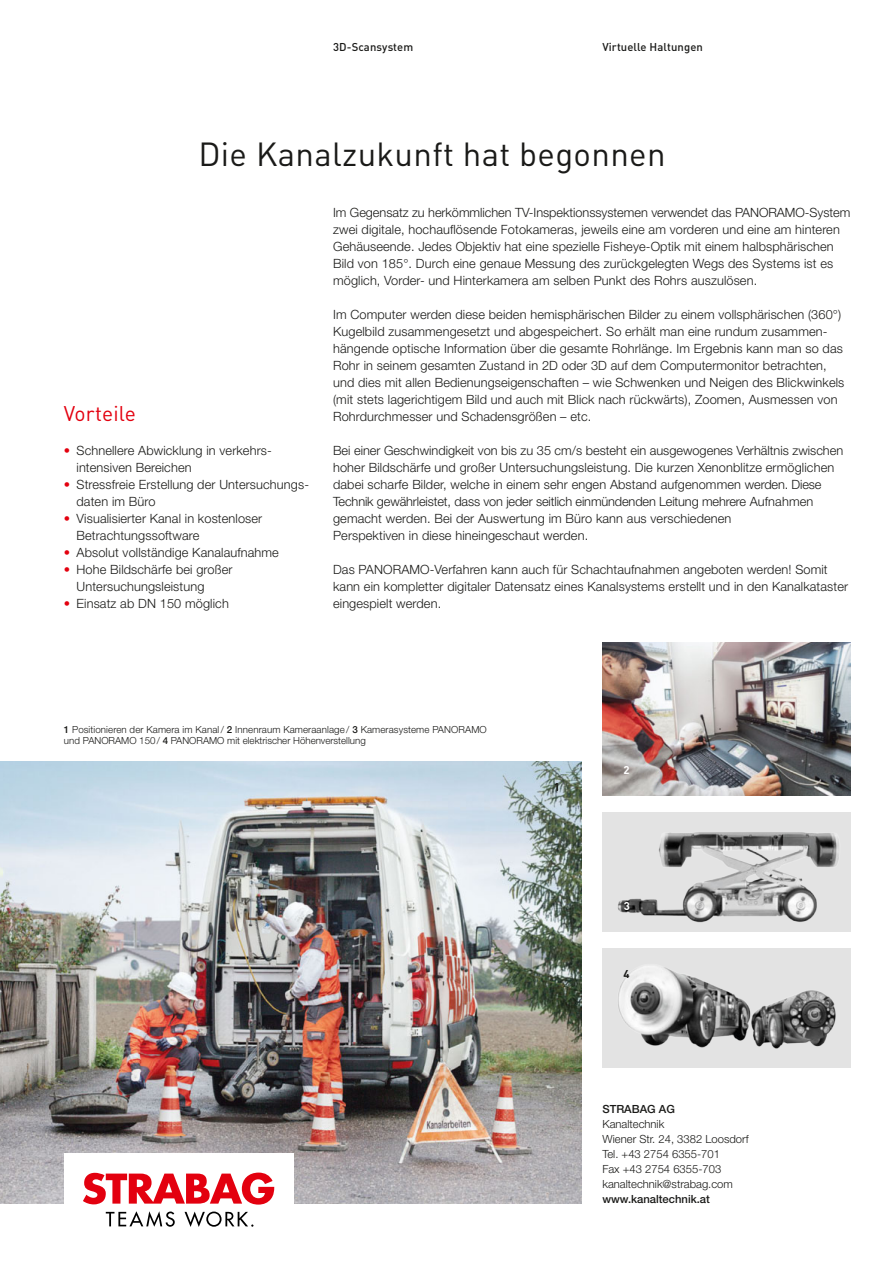
<style>
.page{position:relative;width:893px;height:1263px;background:#fff}
.page>*{position:absolute;margin:0;border:0;box-sizing:border-box;transform-origin:0 0}
.t1{font:33px "DIN Pro";letter-spacing:.01em;color:#1a1a18}
.t2{font:21px "DIN Pro";letter-spacing:.01em;color:#e3000f}
.t3{font:300 12.75px/17px "Helvetica Neue LT Pro";letter-spacing:.01em;color:#1a1a18}
.t4{font:300 11.25px/15px "Helvetica Neue LT Pro";color:#1a1a18}
.t5{font:500 11.25px "DIN Pro";letter-spacing:.01em;color:#1a1a18}
.t6{font:500 11.25px "Helvetica Neue LT Pro";color:#1a1a18}
.t7{font:700 11.25px "DIN Pro";color:#fff}
.t8{font:700 11.25px "DIN Pro";color:#1a1a18}
.t9{font:300 9.75px/11.2px "Helvetica Neue LT Pro";letter-spacing:.01em;color:#1a1a18}
.s1{color:#e3000f}
.s2{font-weight:500}
</style>
<div class="page">
<img style="left:0;top:761px;width:581px;height:442px">
<div style="left:602px;top:949px;width:248px;height:119px;background:#e3e3e3"></div>
<img style="left:618px;top:965px;width:218px;height:84px">
<div style="left:602px;top:813px;width:248px;height:119px;background:#e3e3e3"></div>
<img style="left:618px;top:832px;width:221px;height:91px">
<img style="left:602px;top:642px;width:248px;height:153px">
<div style="left:64px;top:1153px;width:229px;height:93px;background:#fff"></div>
<svg style="left:83px;top:1172px;width:191px;height:32px"></svg>
<svg style="left:106px;top:1211px;width:147px;height:16px"></svg>
<p class="t5" style="left:333px;top:39px;width:82px">3D-Scansystem</p>
<p class="t5" style="left:602px;top:39px;width:102px">Virtuelle Haltungen</p>
<h1 class="t1" style="left:198px;top:131px;width:469px">Die Kanalzukunft hat begonnen</h1>
<h2 class="t2" style="left:64px;top:399px;width:74px">Vorteile</h2>
<p class="t3" style="left:77px;top:442px;width:197px;text-indent:-13px"><span class="s1">•</span> Schnellere Abwicklung in verkehrs&shy;intensiven Bereichen</p>
<p class="t3" style="left:77px;top:476px;width:234px;text-indent:-13px"><span class="s1">•</span> Stressfreie Erstellung der Untersuchungs&shy;daten im Büro</p>
<p class="t3" style="left:77px;top:510px;width:187px;text-indent:-13px"><span class="s1">•</span> Visualisierter Kanal in kostenloser<br>Betrachtungssoftware</p>
<p class="t3" style="left:64px;top:544px;width:217px"><span class="s1">•</span> Absolut vollständige Kanalaufnahme</p>
<p class="t3" style="left:77px;top:561px;width:157px;text-indent:-13px"><span class="s1">•</span> Hohe Bildschärfe bei großer<br>Untersuchungsleistung</p>
<p class="t3" style="left:64px;top:595px;width:167px"><span class="s1">•</span> Einsatz ab DN 150 möglich</p>
<p class="t3" style="left:333px;top:204px;width:519px">Im Gegensatz zu herkömmlichen TV-Inspektionssystemen verwendet das PANORAMO-System zwei digitale, hochauflösende Fotokameras, jeweils eine am vorderen und eine am hinteren Gehäuseende. Jedes Objektiv hat eine spezielle Fisheye-Optik mit einem halbsphärischen Bild von 185°. Durch eine genaue Messung des zurückgelegten Wegs des Systems ist es möglich, Vorder- und Hinterkamera am selben Punkt des Rohrs auszulösen.</p>
<p class="t3" style="left:333px;top:306px;width:513px">Im Computer werden diese beiden hemisphärischen Bilder zu einem vollsphärischen (360°)<br>Kugelbild zusammengesetzt und abgespeichert. So erhält man eine rundum zusammen&shy;hängende optische Information über die gesamte Rohrlänge. Im Ergebnis kann man so das Rohr in seinem gesamten Zustand in 2D oder 3D auf dem Computermonitor betrachten, und dies mit allen Bedienungseigenschaften – wie Schwenken und Neigen des Blickwinkels (mit stets lagerichtigem Bild und auch mit Blick nach rückwärts), Zoomen, Ausmessen von Rohrdurchmesser und Schadensgrößen – etc.</p>
<p class="t3" style="left:333px;top:442px;width:512px">Bei einer Geschwindigkeit von bis zu 35 cm/s besteht ein ausgewogenes Verhältnis zwischen hoher Bildschärfe und großer Untersuchungsleistung. Die kurzen Xenonblitze ermöglichen dabei scharfe Bilder, welche in einem sehr engen Abstand aufgenommen werden. Diese Technik gewährleistet, dass von jeder seitlich einmündenden Leitung mehrere Aufnahmen gemacht werden. Bei der Auswertung im Büro kann aus verschiedenen<br>Perspektiven in diese hineingeschaut werden.</p>
<p class="t3" style="left:333px;top:561px;width:517px">Das PANORAMO-Verfahren kann auch für Schachtaufnahmen angeboten werden! Somit kann ein kompletter digitaler Datensatz eines Kanalsystems erstellt und in den Kanalkataster eingespielt werden.</p>
<p class="t9" style="left:64px;top:724px;width:424px"><span class="s2">1</span> Positionieren der Kamera im Kanal/ <span class="s2">2</span> Innenraum Kameraanlage / <span class="s2">3</span> Kamerasysteme PANORAMO und PANORAMO 150/ <span class="s2">4</span> PANORAMO mit elektrischer Höhenverstellung</p>
<p class="t8" style="left:554px;top:779px;width:8px">1</p>
<p class="t7" style="left:624px;top:762px;width:8px">2</p>
<p class="t7" style="left:624px;top:898px;width:8px">3</p>
<p class="t8" style="left:624px;top:966px;width:8px">4</p>
<p class="t6" style="left:602px;top:1103px;width:74px">STRABAG AG</p>
<p class="t4" style="left:602px;top:1117px;width:148px">Kanaltechnik<br>Wiener Str. 24, 3382 Loosdorf<br>Tel. +43 2754 6355-701<br>Fax +43 2754 6355-703 kanaltechnik@strabag.com</p>
<p class="t6" style="left:602px;top:1193px;width:109px">www.kanaltechnik.at</p>
</div>
